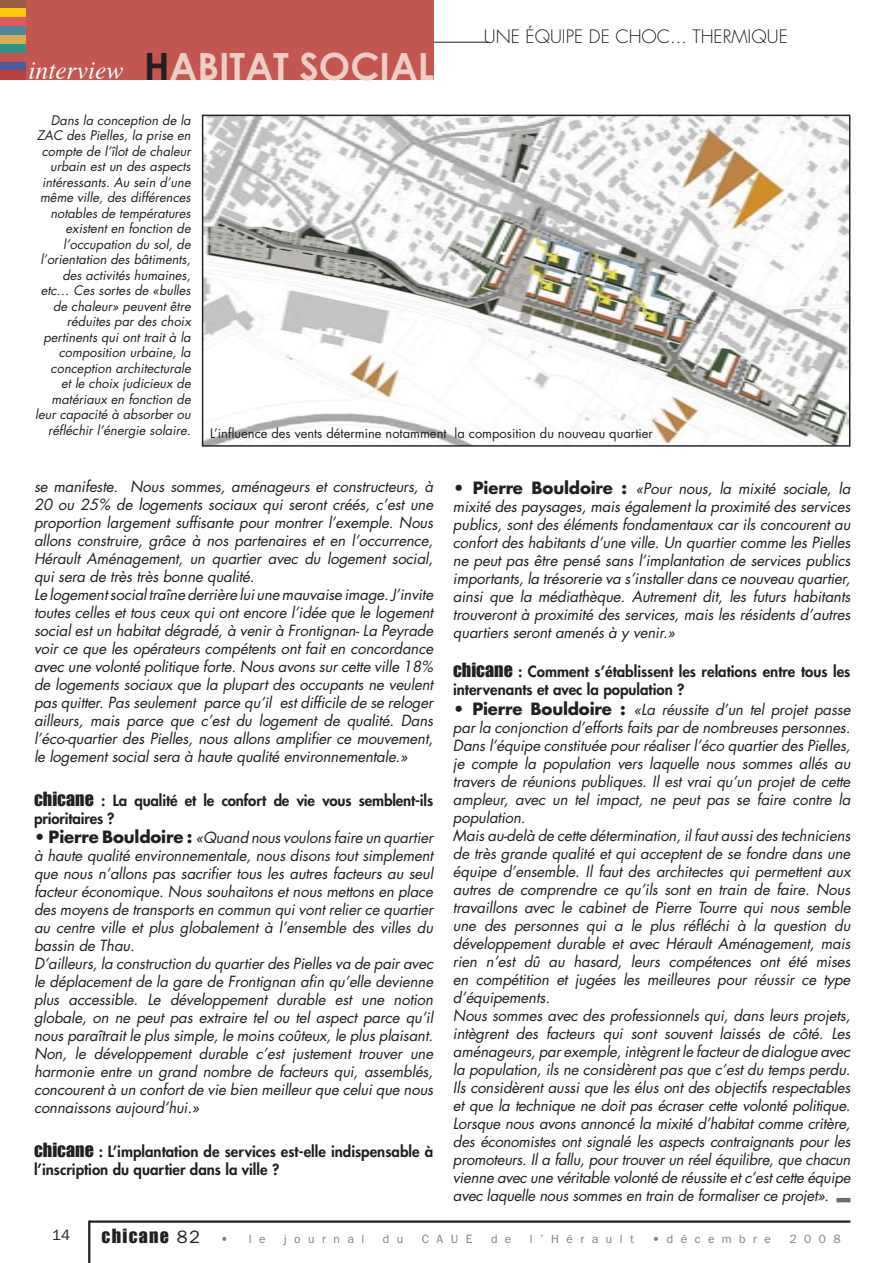
<style>
.page{position:relative;width:893px;height:1263px;background:#fff}
.page>*{position:absolute;margin:0;border:0;box-sizing:border-box;transform-origin:0 0}
.t1{font:700 37.5px "Century Gothic";color:#edcec3}
.t2{font:italic 25.5px "Times";color:#fff}
.t3{font:300 18px "Futura";color:#231f20}
.t4{font:18px "Impact";letter-spacing:.07em;color:#231f20}
.t5{font:italic 15px/18px "Futura";letter-spacing:-.01em;color:#231f20}
.t6{font:800 15px/18px "Futura";color:#231f20}
.t7{font:15px "Franklin Gothic";color:#231f20}
.t8{font:italic 12.9px/15.5px "Futura";color:#231f20;text-align:right}
.t9{font:12.9px "Futura";color:#231f20}
.t10{font:12px "Franklin Gothic";letter-spacing:.62em;color:#808285}
.s1{color:#231f20}
.s2{font-family:"Impact";font-weight:400;font-size:18px}
.s3{font-weight:700;font-style:normal;font-size:16.5px}
.s4{font-family:"Franklin Gothic"}
.s5{font-family:"Franklin Gothic";font-size:12px;color:#808285}
</style>
<div class="page">
<hr style="left:89px;top:1220px;width:761px;height:3px;background:#231f20">
<hr style="left:88px;top:1220px;width:2px;height:43px;background:#231f20">
<hr style="left:253px;top:42px;width:236px;height:1px;background:#231f20">
<div style="left:0;top:0;width:433px;height:79px;background:#c3564f"></div>
<div style="left:0;top:62px;width:26px;height:8px;background:#4d5a9e"></div>
<div style="left:0;top:44px;width:26px;height:9px;background:#299584"></div>
<div style="left:0;top:26px;width:26px;height:9px;background:#4b869d"></div>
<div style="left:0;top:35px;width:26px;height:9px;background:#d8ac51"></div>
<div style="left:0;top:17px;width:26px;height:9px;background:#e05860"></div>
<div style="left:0;top:70px;width:26px;height:9px;background:#bd4041"></div>
<div style="left:0;top:7px;width:26px;height:10px;background:#feca0a"></div>
<div style="left:0;top:0;width:26px;height:8px;background:#985f45"></div>
<img style="left:204px;top:117px;width:644px;height:328px">
<hr style="left:892px;top:0;width:1px;height:1220px;background:#00978a">
<hr style="left:892px;top:1220px;width:1px;height:43px;background:#4d5a9e">
<hr style="left:836px;top:1198px;width:14px;height:4px;background:#6c6d70">
<h2 class="t2" style="left:29px;top:59px;width:96px">interview</h2>
<h1 class="t1" style="left:144px;top:42px;width:292px"><span class="s1">H</span>ABITAT SOCIAL</h1>
<p class="t3" style="left:484px;top:28px;width:305px">UNE ÉQUIPE DE CHOC... THERMIQUE</p>
<p class="t8" style="left:35px;top:114px;width:157px">Dans la conception de la<br>ZAC des Pielles, la prise en compte de l’îlot de chaleur urbain est un des aspects intéressants. Au sein d’une même ville, des différences notables de températures existent en fonction de l’occupation du sol, de l’orientation des bâtiments, des activités humaines, etc… Ces sortes de «bulles de chaleur» peuvent être réduites par des choix pertinents qui ont trait à la composition urbaine, la conception architecturale<br>et le choix judicieux de matériaux en fonction de leur capacité à absorber ou réfléchir l’énergie solaire.</p>
<p class="t9" style="left:210px;top:427px;width:444px">L’influence des vents détermine notamment la composition du nouveau quartier</p>
<p class="t5" style="left:34px;top:479px;width:401px">se manifeste. Nous sommes, aménageurs et constructeurs, à 20 ou 25% de logements sociaux qui seront créés, c’est une proportion largement suffisante pour montrer l’exemple. Nous allons construire, grâce à nos partenaires et en l’occurrence, Hérault Aménagement, un quartier avec du logement social, qui sera de très très bonne qualité.<br>Le logement social traîne derrière lui une mauvaise image. J’invite toutes celles et tous ceux qui ont encore l’idée que le logement social est un habitat dégradé, à venir à Frontignan- La Peyrade voir ce que les opérateurs compétents ont fait en concordance avec une volonté politique forte. Nous avons sur cette ville 18% de logements sociaux que la plupart des occupants ne veulent pas quitter. Pas seulement parce qu’il est difficile de se reloger ailleurs, mais parce que c’est du logement de qualité. Dans l’éco-quartier des Pielles, nous allons amplifier ce mouvement, le logement social sera à haute qualité environnementale.»</p>
<p class="t6" style="left:34px;top:792px;width:401px"><span class="s2">chicane</span> : La qualité et le confort de vie vous semblent-ils prioritaires ?</p>
<p class="t5" style="left:34px;top:830px;width:401px"><span class="s3">• Pierre Bouldoire :</span> «Quand nous voulons faire un quartier à haute qualité environnementale, nous disons tout simplement que nous n’allons pas sacrifier tous les autres facteurs au seul facteur économique. Nous souhaitons et nous mettons en place des moyens de transports en commun qui vont relier ce quartier au centre ville et plus globalement à l’ensemble des villes du bassin de Thau.<br>D’ailleurs, la construction du quartier des Pielles va de pair avec le déplacement de la gare de Frontignan afin qu’elle devienne plus accessible. Le développement durable est une notion globale, on ne peut pas extraire tel ou tel aspect parce qu’il nous paraîtrait le plus simple, le moins coûteux, le plus plaisant.<br>Non, le développement durable c’est justement trouver une harmonie entre un grand nombre de facteurs qui, assemblés, concourent à un confort de vie bien meilleur que celui que nous connaissons aujourd’hui.»</p>
<p class="t6" style="left:34px;top:1143px;width:401px"><span class="s2">chicane</span> : L’implantation de services est-elle indispensable à l’inscription du quartier dans la ville ?</p>
<p class="t5" style="left:453px;top:480px;width:399px;text-align:justify"><span class="s3">• Pierre Bouldoire :</span> «Pour nous, la mixité sociale, la mixité des paysages, mais également la proximité des services publics, sont des éléments fondamentaux car ils concourent au confort des habitants d’une ville. Un quartier comme les Pielles ne peut pas être pensé sans l’implantation de services publics importants, la trésorerie va s’installer dans ce nouveau quartier, ainsi que la médiathèque. Autrement dit, les futurs habitants trouveront à proximité des services, mais les résidents d’autres quartiers seront amenés à y venir.»</p>
<p class="t6" style="left:453px;top:664px;width:399px"><span class="s2">chicane</span> : Comment s’établissent les relations entre tous les intervenants et avec la population ?</p>
<p class="t5" style="left:453px;top:702px;width:399px"><span class="s3">• Pierre Bouldoire :</span> «La réussite d’un tel projet passe par la conjonction d’efforts faits par de nombreuses personnes.<br>Dans l’équipe constituée pour réaliser l’éco quartier des Pielles, je compte la population vers laquelle nous sommes allés au travers de réunions publiques. Il est vrai qu’un projet de cette ampleur, avec un tel impact, ne peut pas se faire contre la population.<br>Mais au-delà de cette détermination, il faut aussi des techniciens de très grande qualité et qui acceptent de se fondre dans une équipe d’ensemble. Il faut des architectes qui permettent aux autres de comprendre ce qu’ils sont en train de faire. Nous travaillons avec le cabinet de Pierre Tourre qui nous semble une des personnes qui a le plus réfléchi à la question du développement durable et avec Hérault Aménagement, mais rien n’est dû au hasard, leurs compétences ont été mises en compétition et jugées les meilleures pour réussir ce type d’équipements.<br>Nous sommes avec des professionnels qui, dans leurs projets, intègrent des facteurs qui sont souvent laissés de côté. Les aménageurs, par exemple, intègrent le facteur de dialogue avec la population, ils ne considèrent pas que c’est du temps perdu.<br>Ils considèrent aussi que les élus ont des objectifs respectables et que la technique ne doit pas écraser cette volonté politique.<br>Lorsque nous avons annoncé la mixité d’habitat comme critère, des économistes ont signalé les aspects contraignants pour les promoteurs. Il a fallu, pour trouver un réel équilibre, que chacun vienne avec une véritable volonté de réussite et c’est cette équipe avec laquelle nous sommes en train de formaliser ce projet».</p>
<p class="t7" style="left:52px;top:1230px;width:19px">14</p>
<p class="t4" style="left:102px;top:1225px;width:128px">chicane <span class="s4">82</span> <span class="s5">•</span></p>
<p class="t10" style="left:249px;top:1234px;width:18px">l e</p>
<p class="t10" style="left:284px;top:1234px;width:82px">journal</p>
<p class="t10" style="left:383px;top:1234px;width:22px">d u</p>
<p class="t10" style="left:422px;top:1234px;width:52px">CAUE</p>
<p class="t10" style="left:491px;top:1234px;width:22px">d e</p>
<p class="t10" style="left:530px;top:1234px;width:105px">l’Hérault</p>
<p class="t10" style="left:652px;top:1234px;width:120px">•décembre</p>
<p class="t10" style="left:789px;top:1234px;width:53px">2008</p>
</div>
